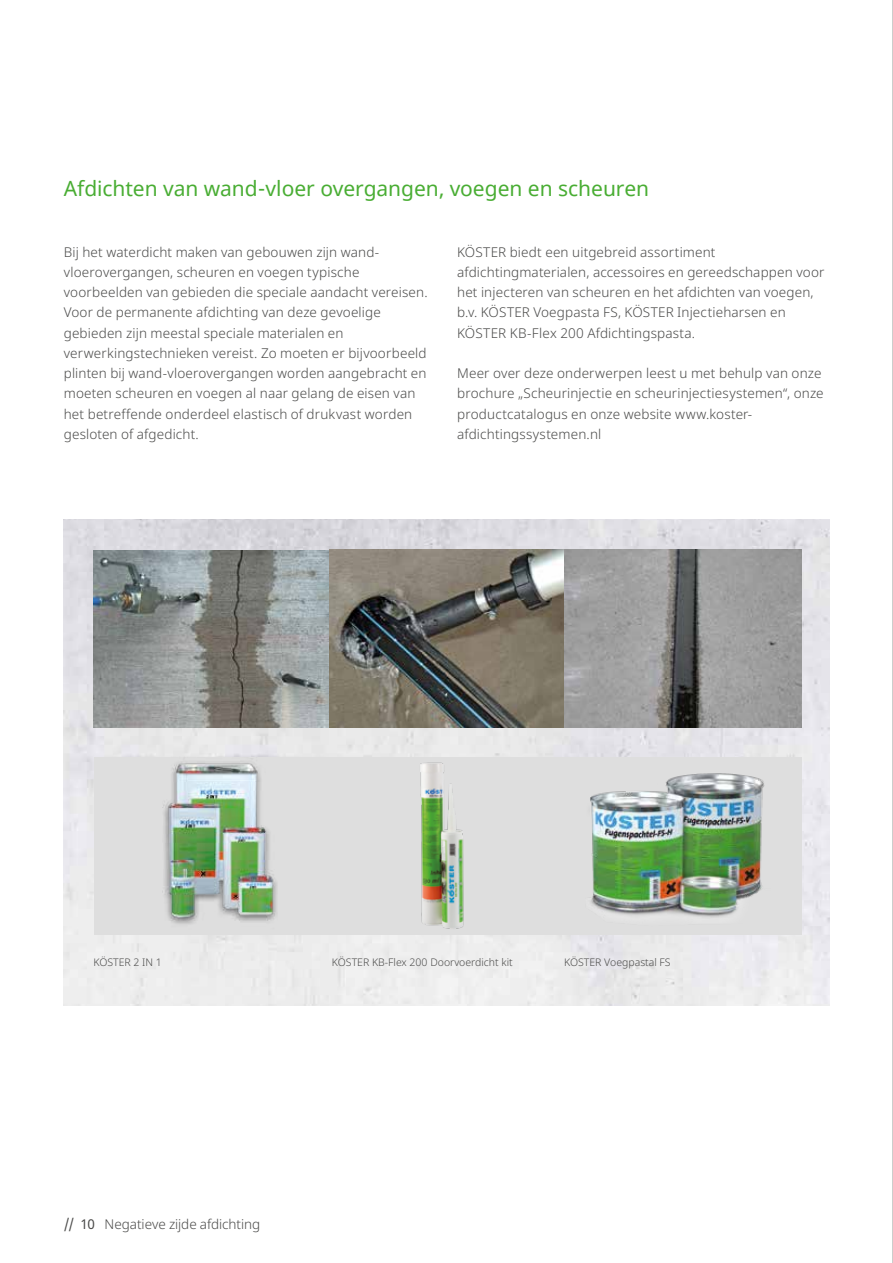
<style>
.page{position:relative;width:893px;height:1263px;background:#fff}
.page>*{position:absolute;margin:0;border:0;box-sizing:border-box;transform-origin:0 0}
.t1{font:21px "Noto Sans";letter-spacing:-.005em;color:#49ad33}
.t2{font:300 13.5px/20.2px "Noto Sans";letter-spacing:.01em;color:#4a4a49}
.t3{font:300 10.5px "Noto Sans";color:#4a4a49}
.s1{font-weight:400}
</style>
<div class="page">
<img style="left:64px;top:520px;width:765px;height:486px">
<img style="left:94px;top:550px;width:235px;height:178px">
<div style="left:94px;top:757px;width:237px;height:177px;background:#dedede"></div>
<img style="left:162px;top:762px;width:115px;height:162px">
<img style="left:329px;top:550px;width:472px;height:178px">
<div style="left:329px;top:757px;width:237px;height:177px;background:#dedede"></div>
<img style="left:420px;top:762px;width:44px;height:167px">
<div style="left:565px;top:757px;width:236px;height:177px;background:#dedede"></div>
<img style="left:590px;top:773px;width:175px;height:144px">
<hr style="left:892px;top:0;width:1px;height:1263px;background:#9d9d9c">
<h1 class="t1" style="left:64px;top:174px;width:587px">Afdichten van wand-vloer overgangen, voegen en scheuren</h1>
<p class="t2" style="left:64px;top:242px;width:365px">Bij het waterdicht maken van gebouwen zijn wand&shy;vloerovergangen, scheuren en voegen typische voorbeelden van gebieden die speciale aandacht vereisen.<br>Voor de permanente afdichting van deze gevoelige gebieden zijn meestal speciale materialen en verwerkingstechnieken vereist. Zo moeten er bijvoorbeeld plinten bij wand-vloerovergangen worden aangebracht en moeten scheuren en voegen al naar gelang de eisen van het betreffende onderdeel elastisch of drukvast worden gesloten of afgedicht.</p>
<p class="t2" style="left:457px;top:242px;width:369px">KÖSTER biedt een uitgebreid assortiment afdichtingmaterialen, accessoires en gereedschappen voor het injecteren van scheuren en het afdichten van voegen, b.v. KÖSTER Voegpasta FS, KÖSTER Injectieharsen en KÖSTER KB-Flex 200 Afdichtingspasta.</p>
<p class="t2" style="left:457px;top:363px;width:368px">Meer over deze onderwerpen leest u met behulp van onze brochure „Scheurinjectie en scheurinjectiesystemen“, onze productcatalogus en onze website www.koster&shy;afdichtingssystemen.nl</p>
<p class="t3" style="left:93px;top:955px;width:70px">KÖSTER 2 IN 1</p>
<p class="t3" style="left:332px;top:955px;width:182px">KÖSTER KB-Flex 200 Doorvoerdicht kit</p>
<p class="t3" style="left:564px;top:955px;width:108px">KÖSTER Voegpastal FS</p>
<p class="t2" style="left:64px;top:1214px;width:198px"><span class="s1">// 10</span> Negatieve zijde afdichting</p>
</div>
